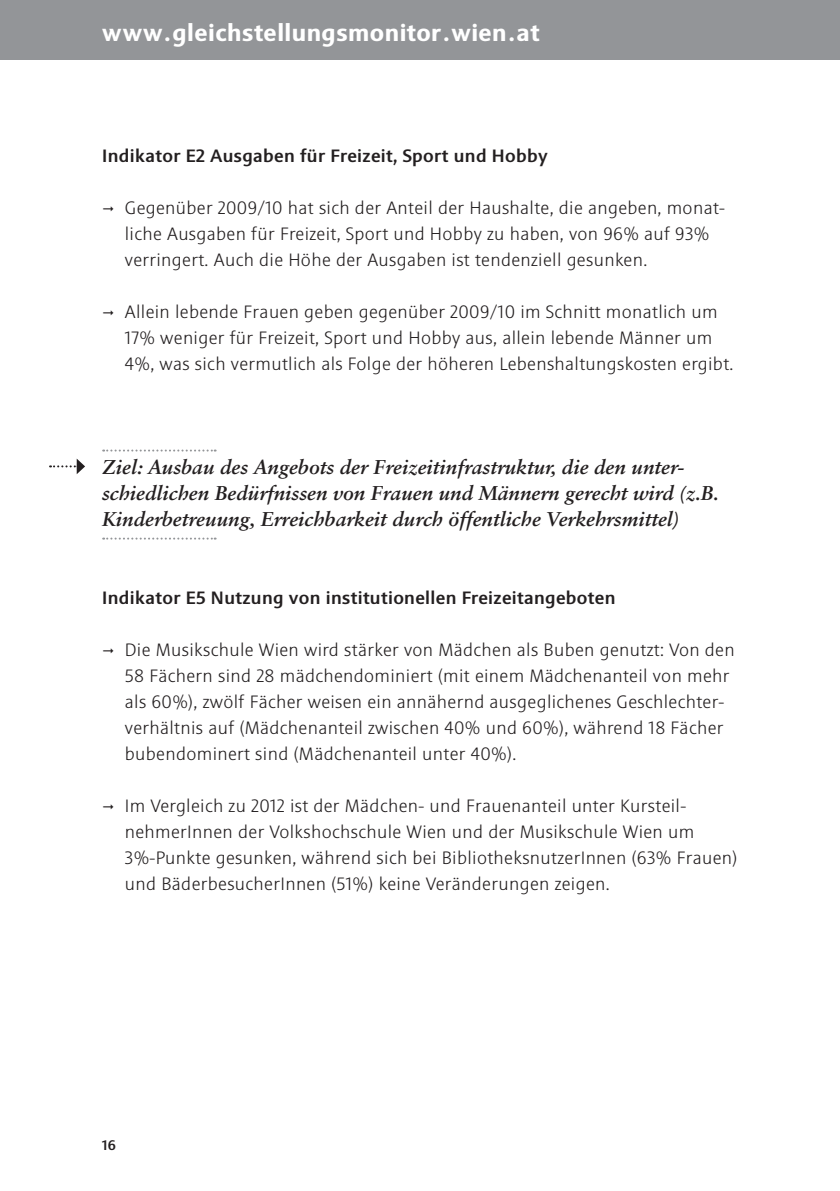
<style>
.page{position:relative;width:840px;height:1191px;background:#fff}
.page>*{position:absolute;margin:0;border:0;box-sizing:border-box;transform-origin:0 0}
.t1{font:700 24px "Sinova Pro";letter-spacing:.02em;color:#fff}
.t2{font:italic 700 20px/26px "Sabon LT";color:#231f20}
.t3{font:300 18px/26px "Sinova Pro";letter-spacing:.02em;color:#231f20}
.t4{font:500 18px "Sinova Pro";letter-spacing:.02em;color:#231f20}
.t5{font:500 14px "Sinova Pro";color:#231f20}
</style>
<div class="page">
<div style="left:0;top:0;width:839px;height:60px;background:#939598"></div>
<svg style="left:103px;top:449px;width:112px;height:2px"></svg>
<svg style="left:103px;top:537px;width:112px;height:2px"></svg>
<svg style="left:50px;top:458px;width:35px;height:16px"></svg>
<h1 class="t1" style="left:102px;top:18px;width:438px">www.gleichstellungsmonitor.wien.at</h1>
<p class="t4" style="left:102px;top:145px;width:447px">Indikator E2 Ausgaben für Freizeit, Sport und Hobby</p>
<p class="t3" style="left:125px;top:195px;width:601px">Gegenüber 2009/10 hat sich der Anteil der Haushalte, die angeben, monat&shy;liche Ausgaben für Freizeit, Sport und Hobby zu haben, von 96% auf 93% verringert. Auch die Höhe der Ausgaben ist tendenziell gesunken.</p>
<p class="t3" style="left:125px;top:299px;width:609px">Allein lebende Frauen geben gegenüber 2009/10 im Schnitt monatlich um<br>17% weniger für Freizeit, Sport und Hobby aus, allein lebende Männer um<br>4%, was sich vermutlich als Folge der höheren Lebenshaltungskosten ergibt.</p>
<p class="t2" style="left:102px;top:454px;width:618px">Ziel: Ausbau des Angebots der Freizeitinfrastruktur, die den unter&shy;schiedlichen Bedürfnissen von Frauen und Männern gerecht wird (z.B.<br>Kinderbetreuung, Erreichbarkeit durch öffentliche Verkehrsmittel)</p>
<p class="t4" style="left:102px;top:587px;width:514px">Indikator E5 Nutzung von institutionellen Freizeitangeboten</p>
<p class="t3" style="left:125px;top:637px;width:611px">Die Musikschule Wien wird stärker von Mädchen als Buben genutzt: Von den 58 Fächern sind 28 mädchendominiert (mit einem Mädchenanteil von mehr als 60%), zwölf Fächer weisen ein annähernd ausgeglichenes Geschlechter&shy;verhältnis auf (Mädchenanteil zwischen 40% und 60%), während 18 Fächer bubendominert sind (Mädchenanteil unter 40%).</p>
<p class="t3" style="left:125px;top:793px;width:613px">Im Vergleich zu 2012 ist der Mädchen- und Frauenanteil unter Kursteil&shy;nehmerInnen der Volkshochschule Wien und der Musikschule Wien um 3%-Punkte gesunken, während sich bei BibliotheksnutzerInnen (63% Frauen) und BäderbesucherInnen (51%) keine Veränderungen zeigen.</p>
<p class="t5" style="left:102px;top:1137px;width:15px">16</p>
</div>
